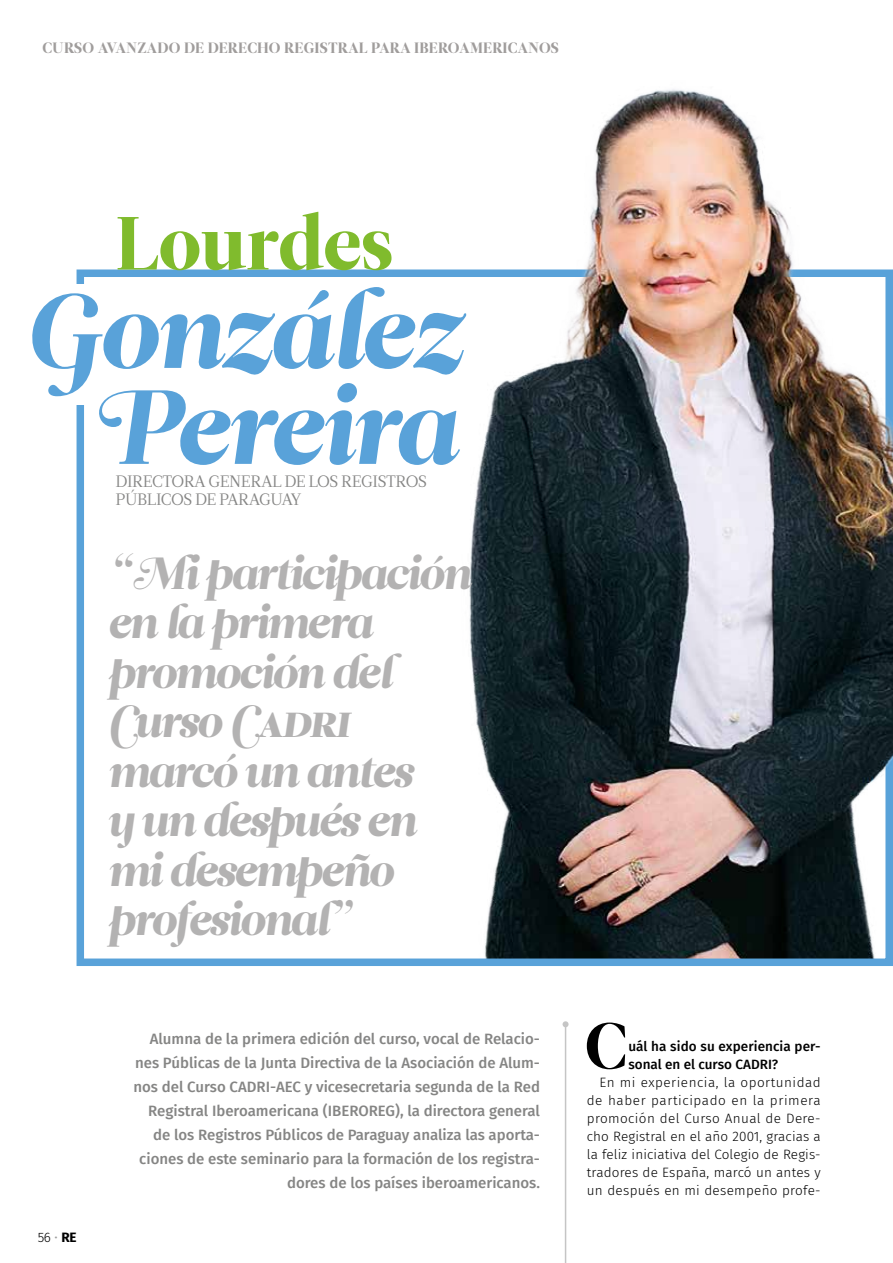
<style>
.page{position:relative;width:893px;height:1263px;background:#fff}
.page>*{position:absolute;margin:0;border:0;box-sizing:border-box;transform-origin:0 0}
.t1{font:105px/96px "Leitura Display Swashes";letter-spacing:-.01em;color:#59a2d9;text-align:center}
.t2{font:75px "Leitura Display";color:#80bb2d}
.t3{font:64.95px "Leitura Display";color:#000}
.t4{font:45px/49.5px "Leitura Display Swashes";letter-spacing:-.03em;color:#b3b2b2}
.t5{font:16.5px/18px "Leitura Roman 1";letter-spacing:-.025em;color:#858584}
.t6{font:500 15px/24px "Fira Sans";color:#858584;text-align:right}
.t7{font:15px "Leitura Display";letter-spacing:.015em;color:#a09d9c}
.t8{font:300 13.5px/18px "Fira Sans";letter-spacing:.015em;color:#000;text-align:justify}
.t9{font:500 13.5px/18px "Fira Sans";letter-spacing:.005em;color:#000}
.s1{color:#9d9d9c}
.s2{font-weight:700}
</style>
<div class="page">
<svg style="left:469px;top:370px;width:406px;height:587px;background:#515253"></svg>
<div style="left:77px;top:269px;width:816px;height:697px;border:8px solid #59a2d9"></div>
<hr style="left:565px;top:1024px;width:1px;height:239px;background:#c5c5c5">
<svg style="left:563px;top:1021px;width:6px;height:6px"></svg>
<div style="left:73px;top:284px;width:19px;height:121px;background:#fff"></div>
<img style="left:534px;top:89px;width:359px;height:693px">
<p class="t7" style="left:43px;top:39px;width:518px">CURSO AVANZADO DE DERECHO REGISTRAL PARA IBEROAMERICANOS</p>
<h2 class="t2" style="left:115px;top:199px;width:280px">Lourdes</h2>
<h1 class="t1" style="left:24px;top:284px;width:440px">González<br>Pereira</h1>
<p class="t5" style="left:116px;top:472px;width:313px">DIRECTORA GENERAL DE LOS REGISTROS<br>PÚBLICOS DE PARAGUAY</p>
<h3 class="t4" style="left:108px;top:548px;width:364px">“Mi participación en la primera promoción del<br>Curso CADRI marcó un antes<br>y un después en mi desempeño profesional”</h3>
<p class="t8" style="left:38px;top:1228px;width:40px">56 <span class="s1">•</span> <span class="s2">RE</span></p>
<p class="t6" style="left:133px;top:1027px;width:408px">Alumna de la primera edición del curso, vocal de Relacio&shy;nes Públicas de la Junta Directiva de la Asociación de Alum&shy;nos del Curso CADRI-AEC y vicesecretaria segunda de la Red Registral Iberoamericana (IBEROREG), la directora general de los Registros Públicos de Paraguay analiza las aporta&shy;ciones de este seminario para la formación de los registra&shy;dores de los países iberoamericanos.</p>
<h3 class="t3" style="left:585px;top:1007px;width:43px">C</h3>
<p class="t9" style="left:628px;top:1037px;width:194px">uál ha sido su experiencia per&shy;sonal en el curso CADRI?</p>
<p class="t8" style="left:587px;top:1073px;width:236px;text-indent:13px">En mi experiencia, la oportunidad de haber participado en la primera promoción del Curso Anual de Dere&shy;cho Registral en el año 2001, gracias a la feliz iniciativa del Colegio de Regis&shy;tradores de España, marcó un antes y un después en mi desempeño profe-</p>
</div>
